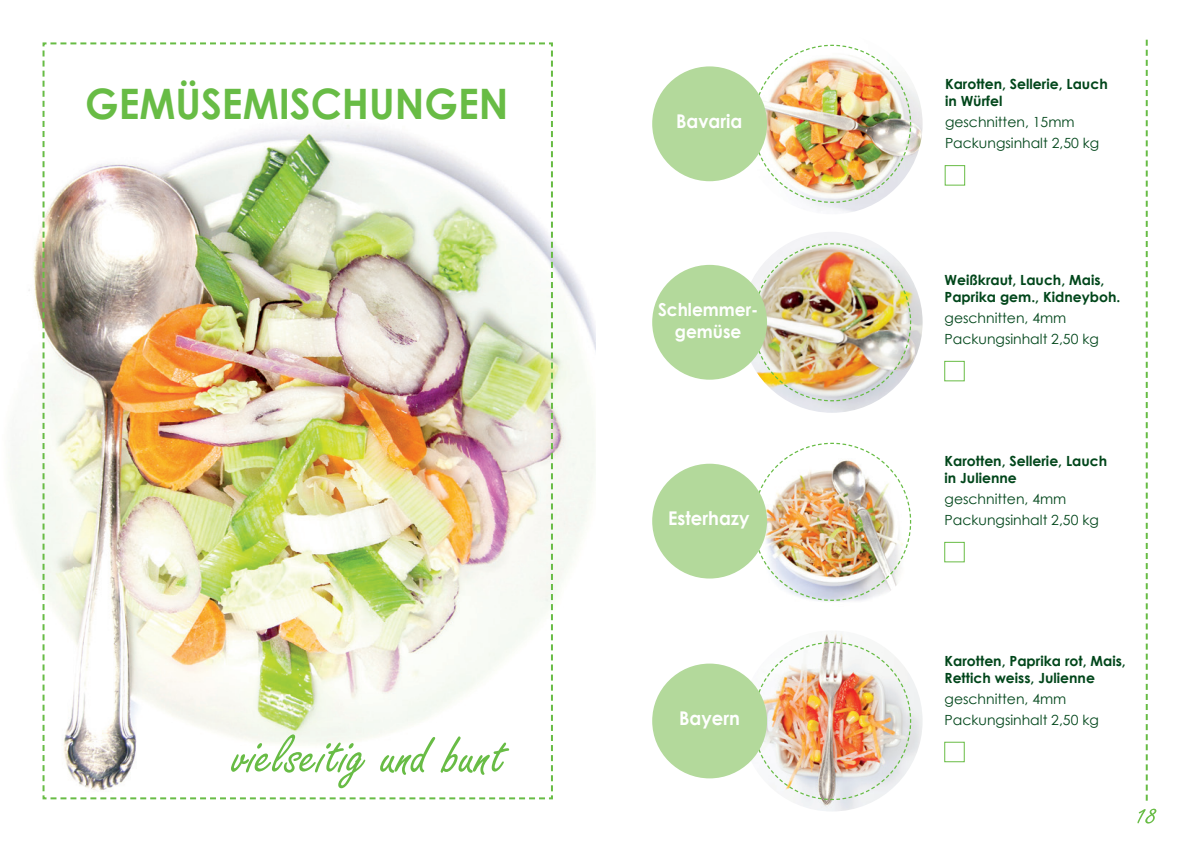
<style>
.page{position:relative;width:1191px;height:842px;background:#fff}
.page>*{position:absolute;margin:0;border:0;box-sizing:border-box;transform-origin:0 0}
.t1{font:700 42px "Century Gothic";color:#68bc45;scale:.95 1}
.t2{font:700 18.9px "Century Gothic";color:#fff;scale:.95 1}
.t3{font:700 17.9px "Century Gothic";color:#fff;scale:.95 1}
.t4{font:700 14px/17px "Century Gothic";color:#00461a}
.t5{font:14px "Century Gothic";color:#00461a}
</style>
<div class="page">
<img style="left:8px;top:224px;width:587px;height:372px">
<img style="left:43px;top:42px;width:510px;height:757px">
<img style="left:741px;top:630px;width:181px;height:181px;border-radius:91px">
<img style="left:752px;top:641px;width:159px;height:160px">
<div style="left:652px;top:664px;width:115px;height:114px;background:#b3d99b;border-radius:50%"></div>
<img style="left:752px;top:442px;width:159px;height:159px">
<div style="left:652px;top:464px;width:115px;height:114px;background:#b3d99b;border-radius:50%"></div>
<img style="left:741px;top:232px;width:181px;height:181px;border-radius:91px">
<img style="left:752px;top:243px;width:159px;height:159px">
<div style="left:652px;top:265px;width:115px;height:115px;background:#b3d99b;border-radius:50%"></div>
<img style="left:741px;top:33px;width:181px;height:181px;border-radius:91px">
<img style="left:752px;top:44px;width:159px;height:160px">
<div style="left:652px;top:66px;width:115px;height:115px;background:#b3d99b;border-radius:50%"></div>
<div style="left:944px;top:165px;width:21px;height:21px;border:1px solid #68bc45"></div>
<svg style="left:1145px;top:40px;width:2px;height:761px"></svg>
<svg style="left:1137px;top:809px;width:19px;height:14px"></svg>
<div style="left:944px;top:361px;width:20px;height:20px;border:1px solid #68bc45"></div>
<div style="left:944px;top:542px;width:20px;height:20px;border:1px solid #68bc45"></div>
<div style="left:944px;top:742px;width:20px;height:20px;border:1px solid #68bc45"></div>
<p class="t1" style="left:85px;top:78px;width:447px">GEMÜSEMISCHUNGEN</p>
<p class="t4" style="left:945px;top:76px;width:164px">Karotten, Sellerie, Lauch</p>
<p class="t4" style="left:945px;top:93px;width:59px">in Würfel</p>
<p class="t5" style="left:945px;top:114px;width:131px">geschnitten, 15mm</p>
<p class="t5" style="left:945px;top:135px;width:156px">Packungsinhalt 2,50 kg</p>
<p class="t2" style="left:676px;top:109px;width:71px">Bavaria</p>
<p class="t3" style="left:658px;top:299px;width:107px">Schlemmer-</p>
<p class="t3" style="left:675px;top:321px;width:72px">gemüse</p>
<p class="t2" style="left:668px;top:506px;width:87px">Esterhazy</p>
<p class="t2" style="left:679px;top:706px;width:66px">Bayern</p>
<p class="t4" style="left:944px;top:271px;width:177px">Weißkraut, Lauch, Mais,<br>Paprika gem., Kidneyboh.</p>
<p class="t5" style="left:944px;top:310px;width:123px">geschnitten, 4mm</p>
<p class="t5" style="left:944px;top:331px;width:156px">Packungsinhalt 2,50 kg</p>
<p class="t4" style="left:944px;top:452px;width:164px">Karotten, Sellerie, Lauch in Julienne</p>
<p class="t5" style="left:944px;top:491px;width:123px">geschnitten, 4mm</p>
<p class="t5" style="left:944px;top:512px;width:156px">Packungsinhalt 2,50 kg</p>
<p class="t4" style="left:944px;top:652px;width:183px">Karotten, Paprika rot, Mais,</p>
<p class="t4" style="left:944px;top:669px;width:152px">Rettich weiss, Julienne</p>
<p class="t5" style="left:944px;top:690px;width:123px">geschnitten, 4mm</p>
<p class="t5" style="left:944px;top:711px;width:156px">Packungsinhalt 2,50 kg</p>
</div>
